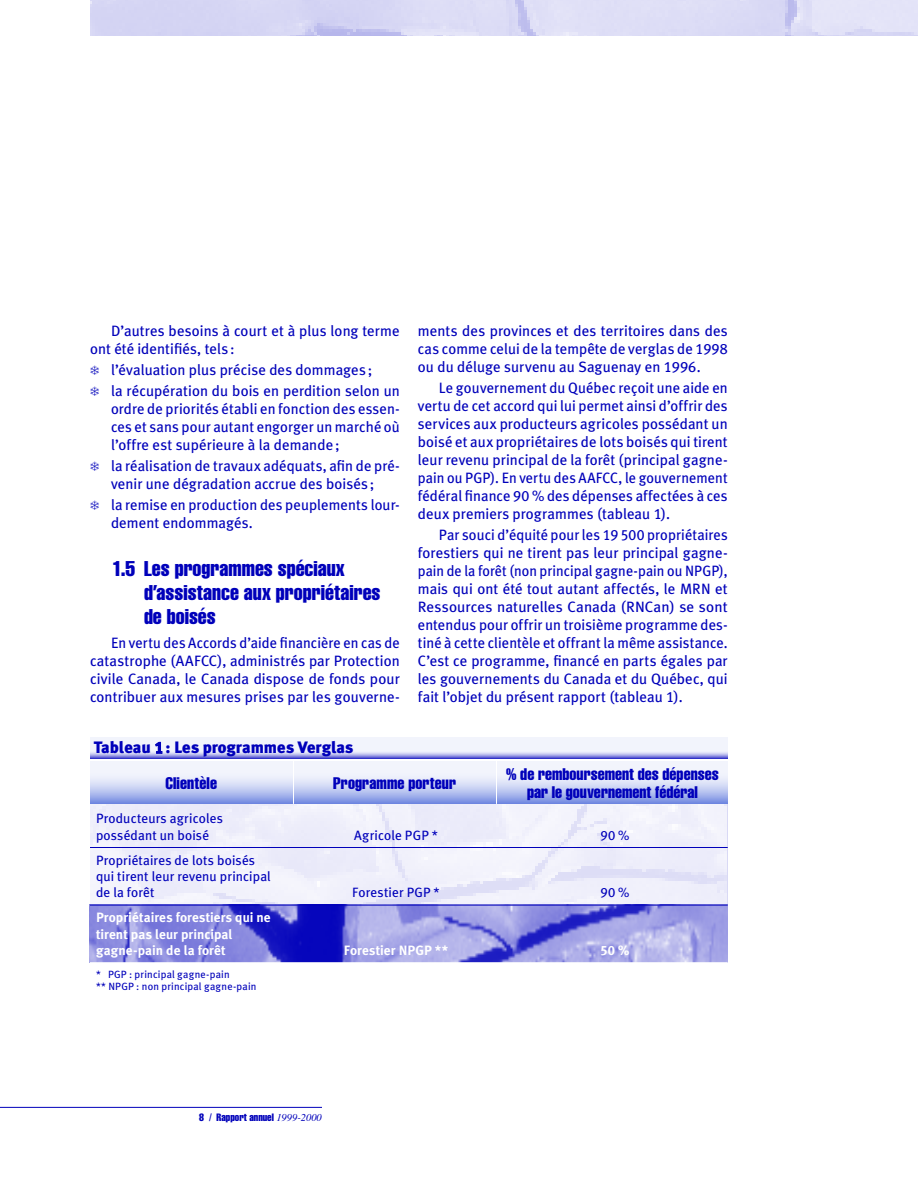
<style>
.page{position:relative;width:918px;height:1188px;background:#fff}
.page>*{position:absolute;margin:0;border:0;box-sizing:border-box;transform-origin:0 0}
.t1{font:extra-condensed 21px/24px "Helvetica";color:#0000ba}
.t2{font:extra-condensed 16.5px/18px "Helvetica";color:#0000ba;text-align:center}
.t3{font:900 16.5px "Meta Plus";color:#0000ba}
.t4{font:15px/18px "Meta Plus";letter-spacing:.005em;color:#0000ba;text-align:justify}
.t5{font:13.5px/16.2px "Meta Plus";letter-spacing:.01em;color:#0000ba}
.t6{font:700 13.5px/16.2px "Meta Plus";letter-spacing:.005em;color:#fff}
.t7{font:13.5px "Meta Plus Book Caps";color:#0000ba}
.t8{font:13.5px "Meta Plus Bold Caps";color:#fff}
.t9{font:10.5px/12.6px "Meta Plus";letter-spacing:.02em;color:#0000ba}
.t10{font:extra-condensed 10.5px "Helvetica";color:#0000ba}
.s1{font-family:"Meta Plus Book Caps"}
.s2{font-family:"Meta Plus Bold Caps";font-weight:400}
.s3{font-family:"Meta Plus"}
.s4{font-family:"Meta Plus";font-weight:700}
.s5{font-family:"Times";font-style:italic;font-stretch:normal}
</style>
<div class="page">
<hr style="left:0;top:1107px;width:322px;height:1px;background:#0000ba">
<img style="left:90px;top:0;width:828px;height:36px">
<img style="left:90px;top:804px;width:636px;height:101px">
<svg style="left:90px;top:738px;width:638px;height:20px;fill:#f2f4fc"></svg>
<svg style="left:155px;top:742px;width:8px;height:12px"></svg>
<svg style="left:90px;top:762px;width:203px;height:42px"></svg>
<svg style="left:294px;top:762px;width:201px;height:42px"></svg>
<svg style="left:497px;top:762px;width:231px;height:42px"></svg>
<img style="left:90px;top:906px;width:638px;height:56px">
<hr style="left:90px;top:847px;width:638px;height:1px;background:#0000ba">
<hr style="left:90px;top:905px;width:638px;height:1px;background:#0000ba">
<p class="t4" style="left:90px;top:321px;width:311px;text-indent:21px">D’autres besoins à court et à plus long terme ont été identifiés, tels :</p>
<p class="t4" style="left:111px;top:359px;width:290px;line-height:21px">l’évaluation plus précise des dommages ;<br>la récupération du bois en perdition selon un</p>
<p class="t4" style="left:111px;top:399px;width:290px">ordre de priorités établi en fonction des essen&shy;ces et sans pour autant engorger un marché où l’offre est supérieure à la demande ;</p>
<p class="t4" style="left:111px;top:456px;width:290px">la réalisation de travaux adéquats, afin de pré&shy;venir une dégradation accrue des boisés ;</p>
<p class="t4" style="left:111px;top:495px;width:290px">la remise en production des peuplements lour&shy;dement endommagés.</p>
<p class="t1" style="left:144px;top:556px;width:238px;text-indent:-32px">1.5 Les programmes spéciaux d’assistance aux propriétaires de boisés</p>
<p class="t4" style="left:90px;top:633px;width:311px;text-indent:21px">En vertu des Accords d’aide financière en cas de catastrophe (AAFCC), administrés par Protection civile Canada, le Canada dispose de fonds pour contribuer aux mesures prises par les gouverne-</p>
<p class="t4" style="left:418px;top:321px;width:311px">ments des provinces et des territoires dans des cas comme celui de la tempête de verglas de <span class="s1">1998 </span>ou du déluge survenu au Saguenay en <span class="s1">1996</span>.</p>
<p class="t4" style="left:418px;top:378px;width:311px;text-indent:21px">Le gouvernement du Québec reçoit une aide en vertu de cet accord qui lui permet ainsi d’offrir des services aux producteurs agricoles possédant un boisé et aux propriétaires de lots boisés qui tirent leur revenu principal de la forêt (principal gagne&shy;pain ou PGP). En vertu des AAFCC, le gouvernement fédéral finance <span class="s1">90</span> % des dépenses affectées à ces deux premiers programmes (tableau <span class="s1">1</span>).</p>
<p class="t4" style="left:418px;top:525px;width:311px;text-indent:21px">Par souci d’équité pour les <span class="s1">19 500</span> propriétaires forestiers qui ne tirent pas leur principal gagne&shy;pain de la forêt (non principal gagne-pain ou NPGP), mais qui ont été tout autant affectés, le MRN et Ressources naturelles Canada (RNCan) se sont entendus pour offrir un troisième programme des&shy;tiné à cette clientèle et offrant la même assistance.<br>C’est ce programme, financé en parts égales par les gouvernements du Canada et du Québec, qui fait l’objet du présent rapport (tableau <span class="s1">1</span>).</p>
<p class="t3" style="left:94px;top:738px;width:261px">Tableau <span class="s2">1</span> : Les programmes Verglas</p>
<p class="t2" style="left:165px;top:774px;width:53px">Clientèle</p>
<p class="t2" style="left:333px;top:774px;width:124px">Programme porteur</p>
<p class="t2" style="left:506px;top:765px;width:214px">% de remboursement des dépenses par le gouvernement fédéral</p>
<p class="t5" style="left:96px;top:811px;width:128px">Producteurs agricoles possédant un boisé</p>
<p class="t5" style="left:354px;top:827px;width:85px">Agricole PGP *</p>
<p class="t7" style="left:600px;top:827px;width:31px">90 <span class="s3">%</span></p>
<p class="t5" style="left:96px;top:852px;width:176px">Propriétaires de lots boisés qui tirent leur revenu principal de la forêt</p>
<p class="t6" style="left:96px;top:910px;width:176px">Propriétaires forestiers qui ne tirent pas leur principal gagne-pain de la forêt</p>
<p class="t9" style="left:96px;top:967px;width:162px">* PGP : principal gagne-pain<br>** NPGP : non principal gagne-pain</p>
<p class="t5" style="left:352px;top:884px;width:89px">Forestier PGP *</p>
<p class="t7" style="left:600px;top:885px;width:31px">90 <span class="s3">%</span></p>
<p class="t6" style="left:344px;top:942px;width:106px">Forestier NPGP **</p>
<p class="t8" style="left:601px;top:942px;width:30px">50 <span class="s4">%</span></p>
<p class="t10" style="left:199px;top:1110px;width:124px">8 / Rapport annuel <span class="s5">1999-2000</span></p>
</div>
